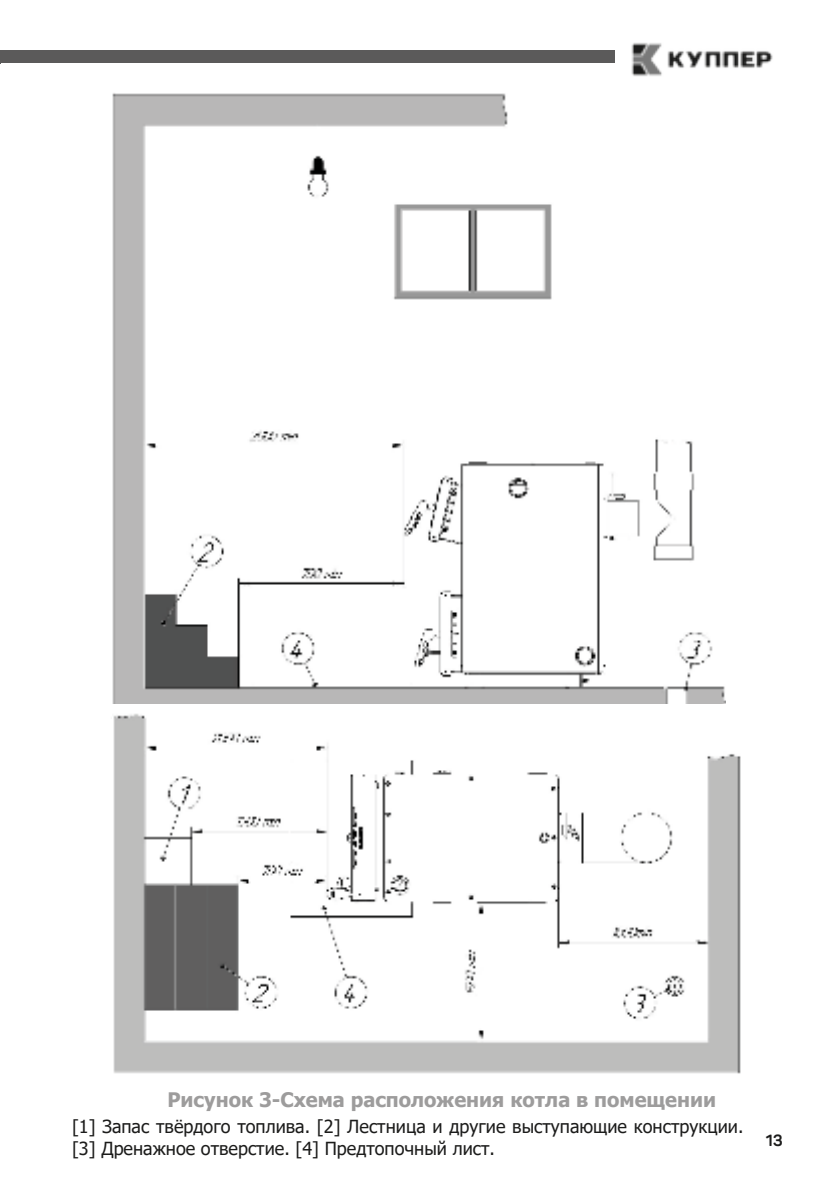
<style>
.page{position:relative;width:840px;height:1191px;background:#fff}
.page>*{position:absolute;margin:0;border:0;box-sizing:border-box;transform-origin:0 0}
.t1{font:700 20px "Tahoma";color:#9d9c9c}
.t2{font:18px/22px "Tahoma";color:#1c1c1b}
.t3{font:700 16px "Panton";color:#1c1c1b}
</style>
<div class="page">
<div style="left:0;top:51px;width:614px;height:12px;background:#5b5a5a"></div>
<img style="left:631px;top:42px;width:142px;height:35px">
<img style="left:112px;top:93px;width:612px;height:611px">
<img style="left:113px;top:713px;width:628px;height:361px">
<p class="t1" style="left:167px;top:1085px;width:550px">Рисунок 3-Схема расположения котла в помещении</p>
<p class="t2" style="left:72px;top:1116px;width:672px">[1] Запас твёрдого топлива. [2] Лестница и другие выступающие конструкции. [3] Дренажное отверстие. [4] Предтопочный лист.</p>
<p class="t3" style="left:765px;top:1133px;width:18px">13</p>
</div>
